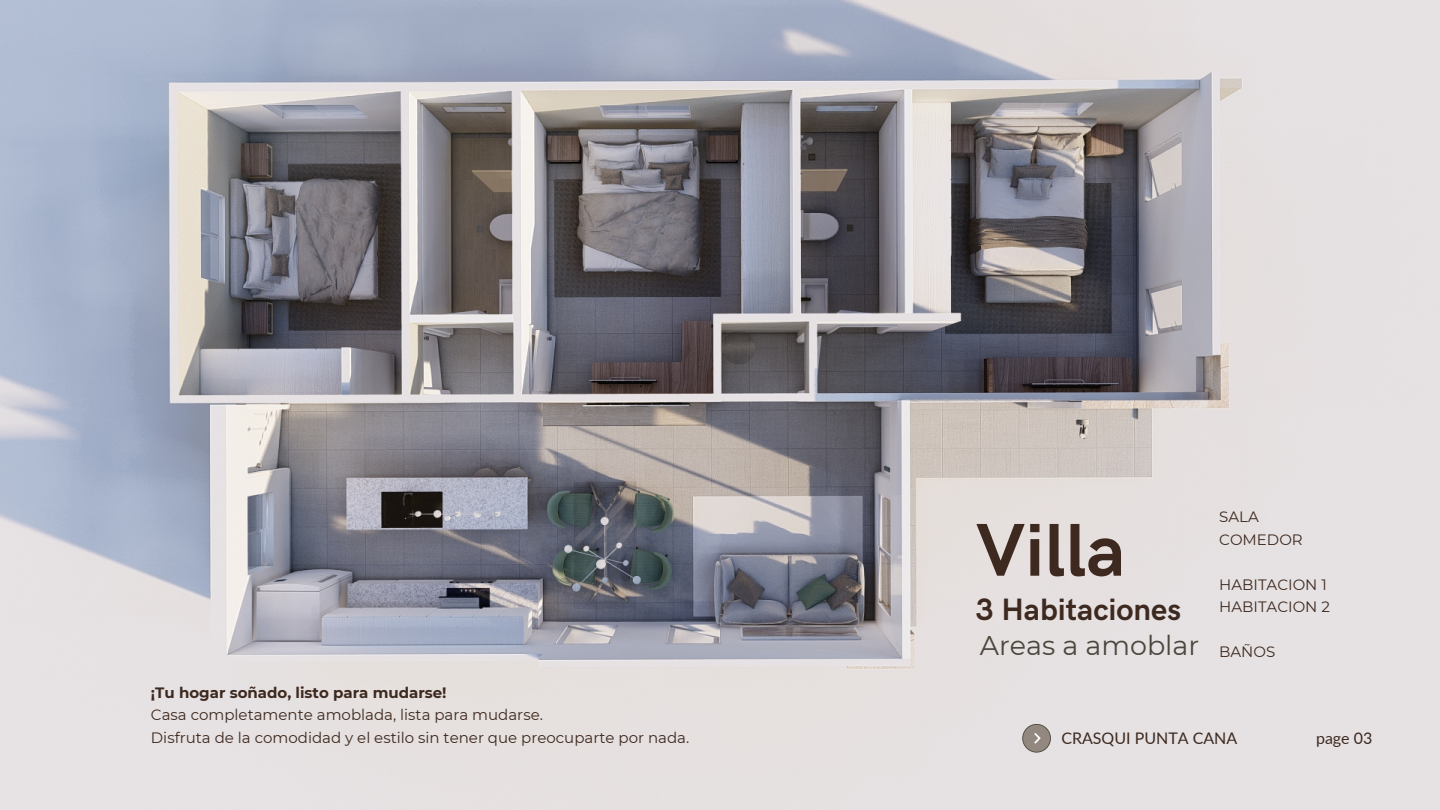
<style>
.page{position:relative;width:1440px;height:810px;background:#fff}
.page>*{position:absolute;margin:0;border:0;box-sizing:border-box;transform-origin:0 0}
.t1{font:700 75px "HK Grotesk";color:#3d291f}
.t2{font:700 31px "HK Grotesk";color:#3d291f}
.t3{font:27px "Montserrat";color:#4b473d}
.t4{font:16px "Lato";color:#3d291f}
.t5{font:15px/22.5px "Montserrat";color:#3d291f}
.t6{font:700 15px "Montserrat";color:#3d291f}
</style>
<div class="page">
<img style="left:0;top:0;width:1440px;height:810px">
<svg style="left:1022px;top:724px;width:29px;height:28px"></svg>
<p class="t6" style="left:151px;top:683px;width:297px">¡Tu hogar soñado, listo para mudarse!</p>
<p class="t5" style="left:151px;top:704px;width:393px">Casa completamente amoblada, lista para mudarse.</p>
<p class="t5" style="left:151px;top:726px;width:540px">Disfruta de la comodidad y el estilo sin tener que preocuparte por nada.</p>
<h1 class="t1" style="left:976px;top:508px;width:151px">Villa</h1>
<h1 class="t2" style="left:976px;top:592px;width:207px">3 Habitaciones</h1>
<p class="t3" style="left:980px;top:629px;width:221px">Areas a amoblar</p>
<h3 class="t5" style="left:1219px;top:506px;width:85px">SALA<br>COMEDOR</h3>
<p class="t5" style="left:1219px;top:573px;width:112px">HABITACION 1<br>HABITACION 2</p>
<h2 class="t5" style="left:1219px;top:641px;width:58px">BAÑOS</h2>
<h3 class="t4" style="left:1061px;top:728px;width:177px">CRASQUI PUNTA CANA</h3>
<p class="t4" style="left:1316px;top:728px;width:58px">page 03</p>
</div>
